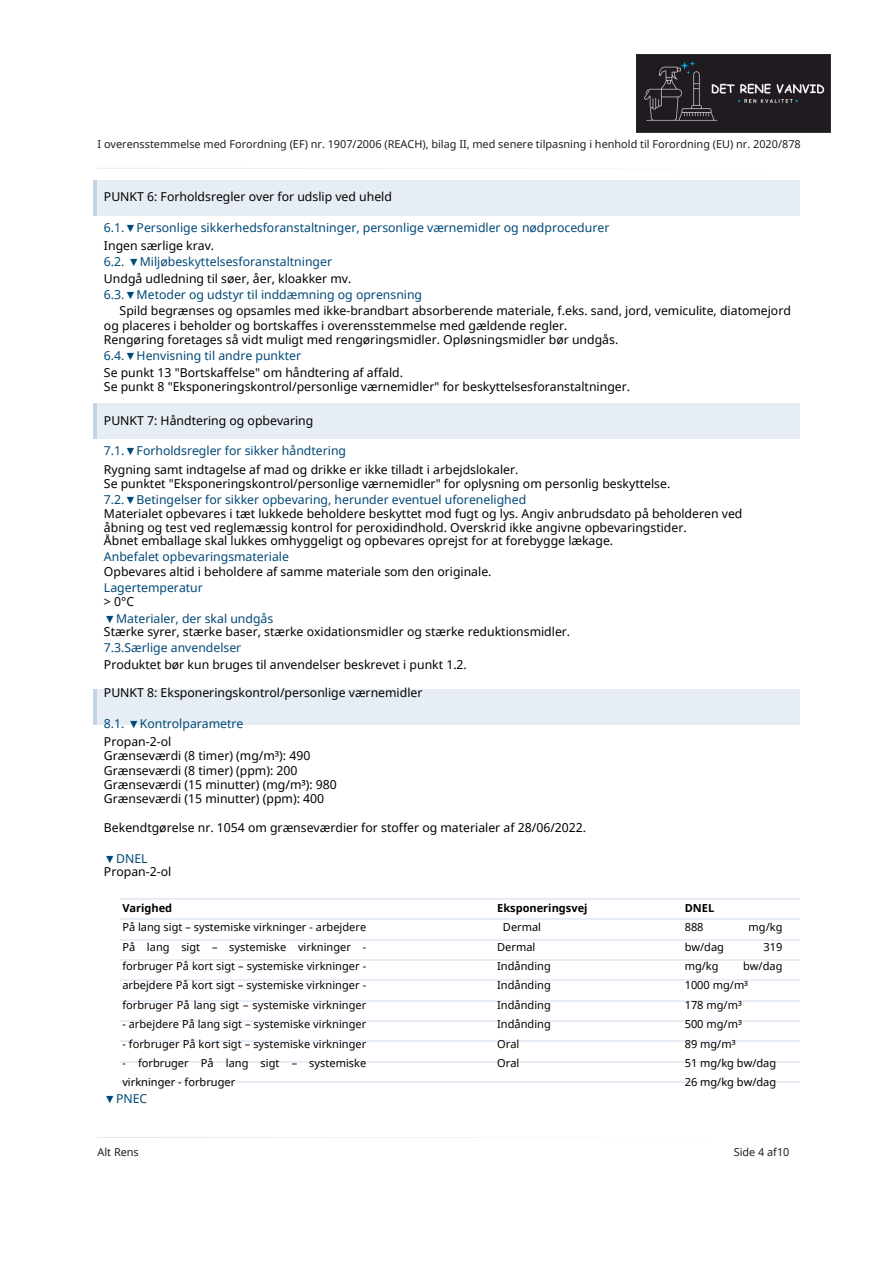
<style>
.page{position:relative;width:894px;height:1263px;background:#fff}
.page>*{position:absolute;margin:0;border:0;box-sizing:border-box;transform-origin:0 0}
.t1{font:12.3px "Noto Sans";color:#000}
.t2{font:12.3px "Noto Sans";color:#004877}
.t3{font:10.95px/19.4px "Noto Sans";color:#000}
.t4{font:10.95px "Noto Sans";color:#1e1e1e}
.t5{font:700 10.95px/19.4px "Noto Sans";color:#000}
.s1{font-weight:400}
</style>
<div class="page">
<div style="left:94px;top:403px;width:705px;height:35px;background:#e7edf4"></div>
<hr style="left:94px;top:403px;width:3px;height:35px;background:#c4d3e4">
<div style="left:94px;top:689px;width:705px;height:35px;background:#e7edf4"></div>
<hr style="left:94px;top:689px;width:3px;height:35px;background:#c4d3e4">
<svg style="left:98px;top:168px;width:406px;height:1px"></svg>
<div style="left:94px;top:180px;width:705px;height:35px;background:#e7edf4"></div>
<hr style="left:94px;top:180px;width:3px;height:35px;background:#c4d3e4">
<svg style="left:97px;top:1137px;width:354px;height:1px"></svg>
<hr style="left:120px;top:898px;width:375px;height:1px;background:#e7edf4">
<hr style="left:495px;top:898px;width:187px;height:1px;background:#e7edf4">
<hr style="left:682px;top:898px;width:117px;height:1px;background:#e7edf4">
<hr style="left:120px;top:919px;width:375px;height:1px;background:#e7edf4">
<hr style="left:495px;top:919px;width:187px;height:1px;background:#e7edf4">
<hr style="left:682px;top:919px;width:117px;height:1px;background:#e7edf4">
<hr style="left:120px;top:939px;width:375px;height:1px;background:#e7edf4">
<hr style="left:495px;top:939px;width:187px;height:1px;background:#e7edf4">
<hr style="left:682px;top:939px;width:117px;height:1px;background:#e7edf4">
<hr style="left:120px;top:959px;width:375px;height:1px;background:#e7edf4">
<hr style="left:495px;top:959px;width:187px;height:1px;background:#e7edf4">
<hr style="left:682px;top:959px;width:117px;height:1px;background:#e7edf4">
<hr style="left:120px;top:980px;width:375px;height:1px;background:#e7edf4">
<hr style="left:495px;top:980px;width:187px;height:1px;background:#e7edf4">
<hr style="left:682px;top:980px;width:117px;height:1px;background:#e7edf4">
<hr style="left:120px;top:1000px;width:375px;height:1px;background:#e7edf4">
<hr style="left:495px;top:1000px;width:187px;height:1px;background:#e7edf4">
<hr style="left:682px;top:1000px;width:117px;height:1px;background:#e7edf4">
<hr style="left:120px;top:1020px;width:375px;height:1px;background:#e7edf4">
<hr style="left:495px;top:1020px;width:187px;height:1px;background:#e7edf4">
<hr style="left:682px;top:1020px;width:117px;height:1px;background:#e7edf4">
<hr style="left:120px;top:1041px;width:375px;height:1px;background:#e7edf4">
<hr style="left:495px;top:1041px;width:187px;height:1px;background:#e7edf4">
<hr style="left:682px;top:1041px;width:117px;height:1px;background:#e7edf4">
<hr style="left:120px;top:1061px;width:375px;height:1px;background:#e7edf4">
<hr style="left:495px;top:1061px;width:187px;height:1px;background:#e7edf4">
<hr style="left:682px;top:1061px;width:117px;height:1px;background:#e7edf4">
<hr style="left:120px;top:1082px;width:375px;height:1px;background:#e7edf4">
<hr style="left:495px;top:1082px;width:187px;height:1px;background:#e7edf4">
<hr style="left:682px;top:1082px;width:117px;height:1px;background:#e7edf4">
<img style="left:636px;top:55px;width:194px;height:77px">
<p class="t4" style="left:97px;top:136px;width:704px">I overensstemmelse med Forordning (EF) nr. 1907/2006 (REACH), bilag II, med senere tilpasning i henhold til Forordning (EU) nr. 2020/878</p>
<p class="t1" style="left:104px;top:188px;width:289px">PUNKT 6: Forholdsregler over for udslip ved uheld</p>
<p class="t2" style="left:104px;top:219px;width:507px">6.1.▼Personlige sikkerhedsforanstaltninger, personlige værnemidler og nødprocedurer</p>
<p class="t1" style="left:104px;top:237px;width:112px">Ingen særlige krav.</p>
<p class="t2" style="left:104px;top:253px;width:229px">6.2. ▼Miljøbeskyttelsesforanstaltninger</p>
<p class="t1" style="left:104px;top:270px;width:249px">Undgå udledning til søer, åer, kloakker mv.</p>
<p class="t2" style="left:104px;top:286px;width:319px">6.3.▼Metoder og udstyr til inddæmning og oprensning</p>
<p class="t1" style="left:120px;top:302px;width:672px">Spild begrænses og opsamles med ikke-brandbart absorberende materiale, f.eks. sand, jord, vemiculite, diatomejord</p>
<p class="t1" style="left:104px;top:317px;width:465px">og placeres i beholder og bortskaffes i overensstemmelse med gældende regler.</p>
<p class="t1" style="left:104px;top:331px;width:515px">Rengøring foretages så vidt muligt med rengøringsmidler. Opløsningsmidler bør undgås.</p>
<p class="t2" style="left:104px;top:347px;width:198px">6.4.▼Henvisning til andre punkter</p>
<p class="t1" style="left:104px;top:364px;width:300px">Se punkt 13 "Bortskaffelse" om håndtering af affald.</p>
<p class="t1" style="left:104px;top:378px;width:527px">Se punkt 8 "Eksponeringskontrol/personlige værnemidler" for beskyttelsesforanstaltninger.</p>
<p class="t1" style="left:104px;top:411px;width:211px">PUNKT 7: Håndtering og opbevaring</p>
<p class="t2" style="left:104px;top:442px;width:243px">7.1.▼Forholdsregler for sikker håndtering</p>
<p class="t1" style="left:104px;top:460px;width:416px">Rygning samt indtagelse af mad og drikke er ikke tilladt i arbejdslokaler.</p>
<p class="t1" style="left:104px;top:475px;width:567px">Se punktet "Eksponeringskontrol/personlige værnemidler" for oplysning om personlig beskyttelse.</p>
<p class="t2" style="left:104px;top:491px;width:423px">7.2.▼Betingelser for sikker opbevaring, herunder eventuel uforenelighed</p>
<p class="t1" style="left:104px;top:504px;width:639px">Materialet opbevares i tæt lukkede beholdere beskyttet mod fugt og lys. Angiv anbrudsdato på beholderen ved</p>
<p class="t1" style="left:104px;top:519px;width:584px">åbning og test ved reglemæssig kontrol for peroxidindhold. Overskrid ikke angivne opbevaringstider.</p>
<p class="t1" style="left:104px;top:532px;width:510px">Åbnet emballage skal lukkes omhyggeligt og opbevares oprejst for at forebygge lækage.</p>
<p class="t2" style="left:104px;top:548px;width:186px">Anbefalet opbevaringsmateriale</p>
<p class="t1" style="left:104px;top:563px;width:389px">Opbevares altid i beholdere af samme materiale som den originale.</p>
<p class="t2" style="left:104px;top:579px;width:100px">Lagertemperatur</p>
<p class="t1" style="left:104px;top:593px;width:32px">&gt; 0°C</p>
<p class="t2" style="left:104px;top:609px;width:171px">▼Materialer, der skal undgås</p>
<p class="t1" style="left:104px;top:623px;width:467px">Stærke syrer, stærke baser, stærke oxidationsmidler og stærke reduktionsmidler.</p>
<p class="t2" style="left:104px;top:639px;width:139px">7.3.Særlige anvendelser</p>
<p class="t1" style="left:104px;top:655px;width:364px">Produktet bør kun bruges til anvendelser beskrevet i punkt 1.2.</p>
<p class="t1" style="left:104px;top:684px;width:320px">PUNKT 8: Eksponeringskontrol/personlige værnemidler</p>
<p class="t2" style="left:104px;top:715px;width:141px">8.1. ▼Kontrolparametre</p>
<p class="t1" style="left:104px;top:733px;width:69px">Propan-2-ol</p>
<p class="t1" style="left:104px;top:747px;width:208px">Grænseværdi (8 timer) (mg/m³): 490</p>
<p class="t1" style="left:104px;top:762px;width:195px">Grænseværdi (8 timer) (ppm): 200</p>
<p class="t1" style="left:104px;top:776px;width:234px">Grænseværdi (15 minutter) (mg/m³): 980</p>
<p class="t1" style="left:104px;top:790px;width:221px">Grænseværdi (15 minutter) (ppm): 400</p>
<p class="t1" style="left:104px;top:819px;width:483px">Bekendtgørelse nr. 1054 om grænseværdier for stoffer og materialer af 28/06/2022.</p>
<p class="t2" style="left:104px;top:849px;width:45px">▼DNEL</p>
<p class="t1" style="left:104px;top:863px;width:69px">Propan-2-ol</p>
<p class="t5" style="left:122px;top:898px;width:51px">Varighed</p>
<p class="t3" style="left:122px;top:917px;width:245px;text-align:justify">På lang sigt – systemiske virkninger - arbejdere På lang sigt – systemiske virkninger - forbruger På kort sigt – systemiske virkninger - arbejdere På kort sigt – systemiske virkninger - forbruger På lang sigt – systemiske virkninger</p>
<p class="t3" style="left:122px;top:1014px;width:245px">- arbejdere På lang sigt – systemiske virkninger</p>
<p class="t3" style="left:122px;top:1034px;width:245px">- forbruger På kort sigt – systemiske virkninger</p>
<p class="t3" style="left:122px;top:1053px;width:245px">- forbruger På lang sigt – systemiske virkninger - forbruger</p>
<p class="t2" style="left:104px;top:1090px;width:45px">▼PNEC</p>
<p class="t5" style="left:503px;top:898px;width:86px;text-indent:-6px">Eksponeringsvej<br><span class="s1">Dermal</span></p>
<p class="t3" style="left:497px;top:937px;width:40px">Dermal</p>
<p class="t3" style="left:497px;top:956px;width:55px;text-align:justify">Indånding Indånding Indånding Indånding</p>
<p class="t3" style="left:497px;top:1034px;width:24px">Oral</p>
<p class="t3" style="left:497px;top:1053px;width:24px">Oral</p>
<p class="t5" style="left:684px;top:898px;width:31px">DNEL</p>
<p class="t3" style="left:684px;top:917px;width:20px">888</p>
<p class="t3" style="left:748px;top:917px;width:35px">mg/kg</p>
<p class="t3" style="left:684px;top:937px;width:41px">bw/dag</p>
<p class="t3" style="left:763px;top:937px;width:20px">319</p>
<p class="t3" style="left:684px;top:956px;width:35px">mg/kg</p>
<p class="t3" style="left:684px;top:956px;width:99px;text-indent:58px">bw/dag<br>1000 mg/m³</p>
<p class="t3" style="left:684px;top:995px;width:59px">178 mg/m³</p>
<p class="t3" style="left:684px;top:1014px;width:59px">500 mg/m³</p>
<p class="t3" style="left:684px;top:1034px;width:52px">89 mg/m³</p>
<p class="t3" style="left:684px;top:1053px;width:93px">51 mg/kg bw/dag<br>26 mg/kg bw/dag</p>
<p class="t4" style="left:97px;top:1144px;width:43px">Alt Rens</p>
<p class="t4" style="left:733px;top:1144px;width:57px">Side 4 af10</p>
</div>
